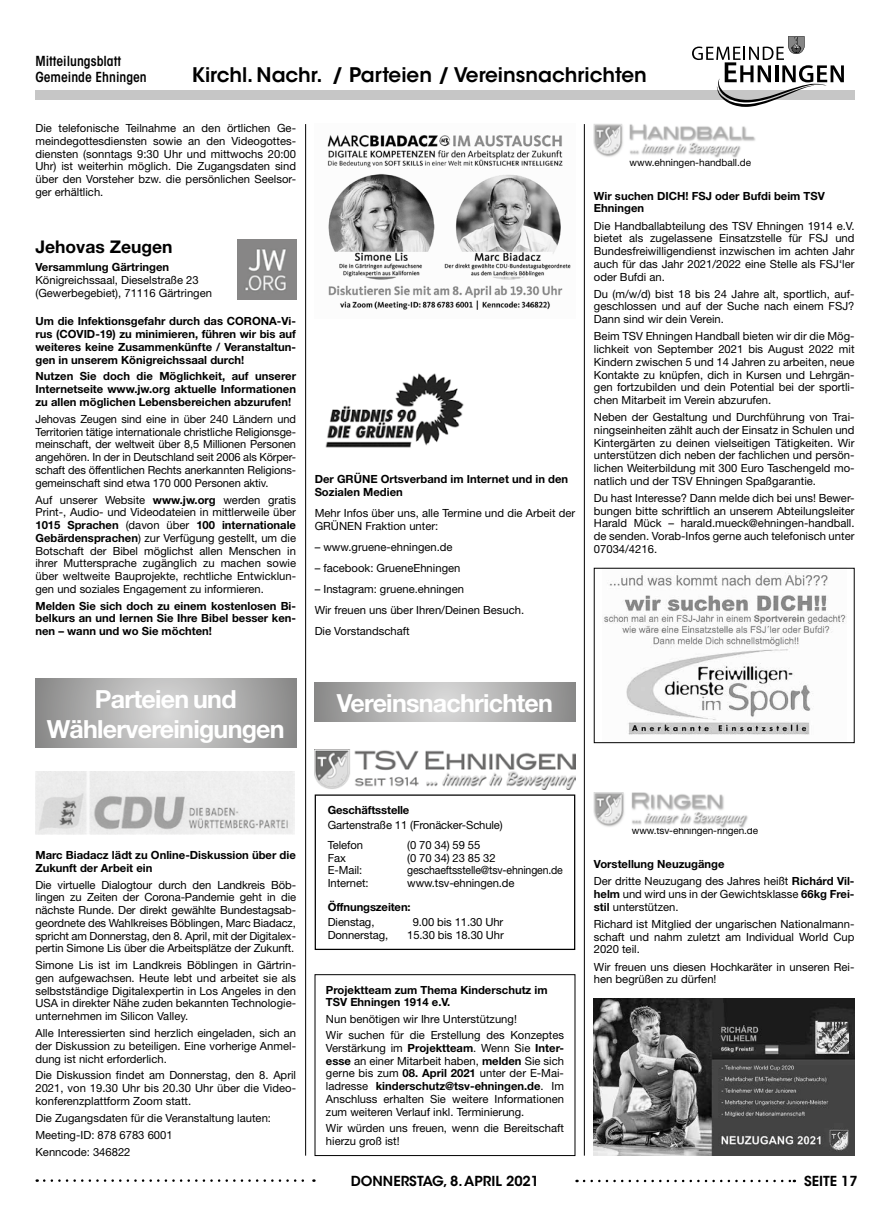
<style>
.page{position:relative;width:890px;height:1223px;background:#fff}
.page>*{position:absolute;margin:0;border:0;box-sizing:border-box;transform-origin:0 0}
.t1{font:700 25px/30px "Helvetica Neue";letter-spacing:-.03em;color:#fff;text-align:center}
.t2{font:600 20px "ITC Avant Garde Std";color:#000}
.t3{font:700 17.5px "Helvetica Neue";color:#000}
.t4{font:600 condensed 13.75px/16.5px "ITC Avant Garde Std";color:#000}
.t5{font:600 13.75px "ITC Avant Garde Std";color:#000}
.t6{font:11.25px/12.8px "Helvetica Neue LT Std";color:#000;text-align:justify}
.t7{font:700 11.25px/12.8px "Helvetica Neue LT Std";color:#000}
.t8{font:11.25px/12.8px "Helvetica Neue";color:#000}
.t9{font:11.25px "Helvetica Neue LT Std";color:#000;scale:.94 1}
.t10{font:700 11.25px "Helvetica Neue";color:#000}
.t11{font:10px "Helvetica Neue";letter-spacing:-.005em;color:#000}
.t12{font:9.12px "Times New Roman";color:#000}
.s1{font-weight:700}
.s2{font-weight:400}
</style>
<div class="page">
<hr style="left:305px;top:124px;width:1px;height:1031px;background:#000">
<hr style="left:584px;top:124px;width:1px;height:1031px;background:#000">
<div style="left:35px;top:90px;width:819px;height:10px;background:#c6c6c6"></div>
<svg style="left:692px;top:36px;width:151px;height:71px"></svg>
<svg style="left:584px;top:1179px;width:210px;height:3px"></svg>
<svg style="left:44px;top:1179px;width:270px;height:2px"></svg>
<img style="left:237px;top:239px;width:59px;height:60px">
<svg style="left:35px;top:678px;width:261px;height:69px;background:#afafae"></svg>
<img style="left:35px;top:771px;width:259px;height:63px">
<img style="left:327px;top:135px;width:244px;height:175px">
<img style="left:325px;top:373px;width:139px;height:75px">
<svg style="left:314px;top:682px;width:261px;height:39px;background:#b1b0b0"></svg>
<img style="left:314px;top:749px;width:261px;height:40px">
<div style="left:314px;top:794px;width:261px;height:156px;border:1px solid #000"></div>
<img style="left:594px;top:124px;width:162px;height:34px">
<img style="left:604px;top:572px;width:242px;height:163px">
<div style="left:594px;top:568px;width:260px;height:175px;border:1px solid #000"></div>
<img style="left:594px;top:792px;width:154px;height:35px">
<img style="left:594px;top:998px;width:260px;height:157px">
<p class="t4" style="left:35px;top:52px;width:113px">Mitteilungsblatt<br>Gemeinde Ehningen</p>
<h2 class="t2" style="left:192px;top:62px;width:456px">Kirchl. Nachr. / Parteien / Vereinsnachrichten</h2>
<p class="t6" style="left:35px;top:122px;width:262px">Die telefonische Teilnahme an den örtlichen Ge&shy;meindegottesdiensten sowie an den Videogottes&shy;diensten (sonntags 9:30 Uhr und mittwochs 20:00<br>Uhr) ist weiterhin möglich. Die Zugangsdaten sind über den Vorsteher bzw. die persönlichen Seelsor&shy;ger erhältlich.</p>
<h3 class="t3" style="left:35px;top:236px;width:139px">Jehovas Zeugen</h3>
<p class="t10" style="left:35px;top:260px;width:135px">Versammlung Gärtringen</p>
<p class="t8" style="left:35px;top:273px;width:178px">Königreichssaal, Dieselstraße 23 (Gewerbegebiet), 71116 Gärtringen</p>
<p class="t7" style="left:35px;top:315px;width:262px;text-align:justify">Um die Infektionsgefahr durch das CORONA-Vi&shy;rus (COVID-19) zu minimieren, führen wir bis auf weiteres keine Zusammenkünfte / Veranstaltun&shy;gen in unserem Königreichssaal durch!</p>
<p class="t7" style="left:35px;top:370px;width:262px;text-align:justify">Nutzen Sie doch die Möglichkeit, auf unserer Internetseite www.jw.org aktuelle Informationen zu allen möglichen Lebensbereichen abzurufen!</p>
<p class="t6" style="left:35px;top:412px;width:262px">Jehovas Zeugen sind eine in über 240 Ländern und Territorien tätige internationale christliche Religionsge&shy;meinschaft, der weltweit über 8,5 Millionen Personen angehören. In der in Deutschland seit 2006 als Körper&shy;schaft des öffentlichen Rechts anerkannten Religions&shy;gemeinschaft sind etwa 170 000 Personen aktiv.</p>
<p class="t6" style="left:35px;top:493px;width:262px">Auf unserer Website <span class="s1">www.jw.org</span> werden gratis Print-, Audio- und Videodateien in mittlerweile über <span class="s1">1015 Sprachen</span> (davon über <span class="s1">100 internationale Gebärdensprachen</span>) zur Verfügung gestellt, um die Botschaft der Bibel möglichst allen Menschen in ihrer Muttersprache zugänglich zu machen sowie über weltweite Bauprojekte, rechtliche Entwicklun&shy;gen und soziales Engagement zu informieren.</p>
<p class="t7" style="left:35px;top:599px;width:262px;text-align:justify">Melden Sie sich doch zu einem kostenlosen Bi&shy;belkurs an und lernen Sie Ihre Bibel besser ken&shy;nen – wann und wo Sie möchten!</p>
<p class="t12" style="left:121px;top:312px;width:242px">Königreichsaal Dieselstraße 23 71116 Gärtringen(Gewerbegebiet)</p>
<p class="t7" style="left:314px;top:472px;width:255px">Der GRÜNE Ortsverband im Internet und in den<br>Sozialen Medien</p>
<p class="t6" style="left:314px;top:506px;width:262px">Mehr Infos über uns, alle Termine und die Arbeit der<br>GRÜNEN Fraktion unter:</p>
<p class="t6" style="left:314px;top:540px;width:139px">– www.gruene-ehningen.de</p>
<p class="t6" style="left:314px;top:561px;width:147px">– facebook: GrueneEhningen</p>
<p class="t6" style="left:314px;top:578px;width:211px;line-height:21px;text-align:left">– Instagram: gruene.ehningen<br>Wir freuen uns über Ihren/Deinen Besuch.<br>Die Vorstandschaft</p>
<p class="t11" style="left:629px;top:156px;width:123px">www.ehningen-handball.de</p>
<p class="t7" style="left:594px;top:189px;width:232px">Wir suchen DICH! FSJ oder Bufdi beim TSV<br>Ehningen</p>
<p class="t6" style="left:594px;top:219px;width:262px">Die Handballabteilung des TSV Ehningen 1914 e.V. bietet als zugelassene Einsatzstelle für FSJ und Bundesfreiwilligendienst inzwischen im achten Jahr auch für das Jahr 2021/2022 eine Stelle als FSJ‘ler oder Bufdi an.</p>
<p class="t6" style="left:594px;top:287px;width:262px">Du (m/w/d) bist 18 bis 24 Jahre alt, sportlich, auf&shy;geschlossen und auf der Suche nach einem FSJ?<br>Dann sind wir dein Verein.</p>
<p class="t6" style="left:594px;top:330px;width:262px">Beim TSV Ehningen Handball bieten wir dir die Mög&shy;lichkeit von September 2021 bis August 2022 mit Kindern zwischen 5 und 14 Jahren zu arbeiten, neue Kontakte zu knüpfen, dich in Kursen und Lehrgän&shy;gen fortzubilden und dein Potential bei der sportli&shy;chen Mitarbeit im Verein abzurufen.</p>
<p class="t6" style="left:594px;top:410px;width:262px">Neben der Gestaltung und Durchführung von Trai&shy;ningseinheiten zählt auch der Einsatz in Schulen und Kintergärten zu deinen vielseitigen Tätigkeiten. Wir unterstützen dich neben der fachlichen und persön&shy;lichen Weiterbildung mit 300 Euro Taschengeld mo&shy;natlich und der TSV Ehningen Spaßgarantie.</p>
<p class="t6" style="left:594px;top:491px;width:262px">Du hast Interesse? Dann melde dich bei uns! Bewer&shy;bungen bitte schriftlich an unserem Abteilungsleiter Harald Mück – harald.mueck@ehningen-handball. de senden. Vorab-Infos gerne auch telefonisch unter 07034/4216.</p>
<h1 class="t1" style="left:47px;top:683px;width:239px">Parteien und<br>Wählervereinigungen</h1>
<h1 class="t1" style="left:337px;top:687px;width:217px">Vereinsnachrichten</h1>
<p class="t7" style="left:35px;top:848px;width:262px">Marc Biadacz lädt zu Online-Diskussion über die<br>Zukunft der Arbeit ein</p>
<p class="t6" style="left:35px;top:878px;width:262px">Die virtuelle Dialogtour durch den Landkreis Böb&shy;lingen zu Zeiten der Corona-Pandemie geht in die nächste Runde. Der direkt gewählte Bundestagsab&shy;geordnete des Wahlkreises Böblingen, Marc Biadacz, spricht am Donnerstag, den 8. April, mit der Digitalex&shy;pertin Simone Lis über die Arbeitsplätze der Zukunft.</p>
<p class="t6" style="left:35px;top:958px;width:262px">Simone Lis ist im Landkreis Böblingen in Gärtrin&shy;gen aufgewachsen. Heute lebt und arbeitet sie als selbstständige Digitalexpertin in Los Angeles in den USA in direkter Nähe zuden bekannten Technologie&shy;unternehmen im Silicon Valley.</p>
<p class="t6" style="left:35px;top:1026px;width:262px">Alle Interessierten sind herzlich eingeladen, sich an der Diskussion zu beteiligen. Eine vorherige Anmel&shy;dung ist nicht erforderlich.</p>
<p class="t6" style="left:35px;top:1068px;width:262px">Die Diskussion findet am Donnerstag, den 8. April 2021, von 19.30 Uhr bis 20.30 Uhr über die Video&shy;konferenzplattform Zoom statt.</p>
<p class="t6" style="left:35px;top:1109px;width:237px;line-height:16.9px;text-align:left">Die Zugangsdaten für die Veranstaltung lauten:<br>Meeting-ID: 878 6783 6001<br>Kenncode: 346822</p>
<p class="t7" style="left:328px;top:803px;width:83px">Geschäftsstelle</p>
<p class="t6" style="left:328px;top:815px;width:176px;line-height:19.9px">Gartenstraße 11 (Fronäcker-Schule)<br>Telefon</p>
<p class="t6" style="left:407px;top:838px;width:75px">(0 70 34) 59 55</p>
<p class="t6" style="left:328px;top:851px;width:20px">Fax</p>
<p class="t6" style="left:407px;top:851px;width:90px">(0 70 34) 23 85 32</p>
<p class="t6" style="left:328px;top:864px;width:36px">E-Mail:</p>
<p class="t9" style="left:407px;top:863px;width:167px">geschaeftsstelle@tsv-ehningen.de</p>
<p class="t6" style="left:328px;top:876px;width:42px">Internet:</p>
<p class="t6" style="left:407px;top:876px;width:109px">www.tsv-ehningen.de</p>
<p class="t7" style="left:328px;top:900px;width:84px">Öffnungszeiten:</p>
<p class="t6" style="left:328px;top:915px;width:48px">Dienstag,</p>
<p class="t6" style="left:412px;top:915px;width:92px">9.00 bis 11.30 Uhr</p>
<p class="t6" style="left:328px;top:928px;width:62px">Donnerstag,</p>
<p class="t6" style="left:407px;top:928px;width:98px">15.30 bis 18.30 Uhr</p>
<p class="t7" style="left:326px;top:983px;width:223px">Projektteam zum Thema Kinderschutz im<br>TSV Ehningen 1914 e.V.</p>
<p class="t6" style="left:326px;top:1010px;width:239px;line-height:16.2px">Nun benötigen wir Ihre Unterstützung!<br>Wir suchen für die Erstellung des Konzeptes</p>
<p class="t6" style="left:326px;top:1041px;width:239px">Verstärkung im <span class="s1">Projektteam</span>. Wenn Sie <span class="s1">Inter&shy;esse</span> an einer Mitarbeit haben, <span class="s1">melden</span> Sie sich gerne bis zum <span class="s1">08. April 2021</span> unter der E-Mai&shy;ladresse <span class="s1">kinderschutz@tsv-ehningen.de</span>. Im Anschluss erhalten Sie weitere Informationen zum weiteren Verlauf inkl. Terminierung.</p>
<p class="t6" style="left:326px;top:1121px;width:239px">Wir würden uns freuen, wenn die Bereitschaft hierzu groß ist!</p>
<p class="t11" style="left:631px;top:824px;width:128px">www.tsv-ehningen-ringen.de</p>
<p class="t7" style="left:594px;top:855px;width:262px;line-height:17.1px">Vorstellung Neuzugänge<br><span class="s2">Der dritte Neuzugang des Jahres heißt</span> Richárd Vil-</p>
<p class="t6" style="left:594px;top:887px;width:262px"><span class="s1">helm</span> und wird uns in der Gewichtsklasse <span class="s1">66kg Frei&shy;stil</span> unterstützen.</p>
<p class="t6" style="left:594px;top:917px;width:262px">Richard ist Mitglied der ungarischen Nationalmann&shy;schaft und nahm zuletzt am Individual World Cup 2020 teil.</p>
<p class="t6" style="left:594px;top:960px;width:262px">Wir freuen uns diesen Hochkaräter in unseren Rei&shy;hen begrüßen zu dürfen!</p>
<p class="t5" style="left:351px;top:1172px;width:190px">DONNERSTAG, 8. APRIL 2021</p>
<p class="t5" style="left:803px;top:1172px;width:55px">SEITE 17</p>
</div>
